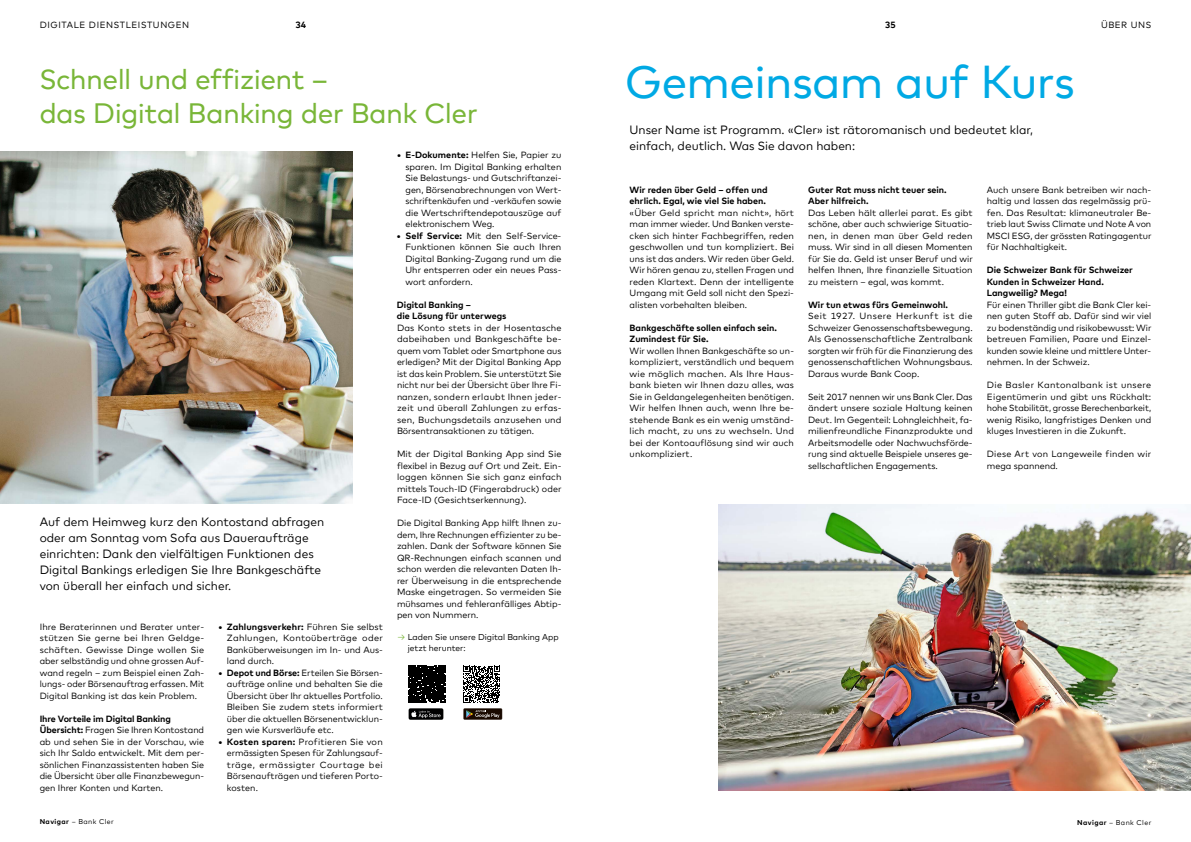
<style>
.page{position:relative;width:1191px;height:842px;background:#fff}
.page>*{position:absolute;margin:0;border:0;box-sizing:border-box;transform-origin:0 0}
.t1{font:46px "Cler Mark Headline";color:#00a9e4}
.t2{font:28px/34px "Cler Mark Headline";color:#79b638}
.t3{font:12px/16px "Cler Mark Text";color:#000}
.t4{font:9px/11.5px "Cler Mark Text";color:#000;text-align:justify}
.t5{font:700 9px/11.5px "Cler Mark Text";color:#000}
.t6{font:9px/11.5px "Cler Mark Text";letter-spacing:.025em;color:#000}
.t7{font:9px "Cler Mark Text";letter-spacing:.065em;color:#000}
.t8{font:8.5px/10.5px "Cler Mark Text";color:#000}
.t9{font:7px "Cler Mark Text";letter-spacing:.06em;color:#000}
.s1{font-weight:700}
.s2{color:#79b638}
</style>
<div class="page">
<img style="left:0;top:151px;width:352px;height:352px">
<img style="left:719px;top:504px;width:472px;height:287px">
<svg style="left:463px;top:666px;width:39px;height:54px"></svg>
<svg style="left:408px;top:666px;width:37px;height:54px;background:#2f2f2f"></svg>
<p class="t7" style="left:40px;top:18px;width:151px">DIGITALE DIENSTLEISTUNGEN</p>
<p class="t4" style="left:1101px;top:18px;width:52px">ÜBER UNS</p>
<p class="t5" style="left:295px;top:18px;width:12px">34</p>
<p class="t5" style="left:885px;top:18px;width:12px">35</p>
<h2 class="t2" style="left:40px;top:60px;width:439px">Schnell und effizient –<br>das Digital Banking der Bank Cler</h2>
<h3 class="t3" style="left:40px;top:513px;width:286px">Auf dem Heimweg kurz den Kontostand abfragen oder am Sonntag vom Sofa aus Daueraufträge einrichten: Dank den vielfältigen Funktionen des Digital Bankings erledigen Sie Ihre Bankgeschäfte von überall her einfach und sicher.</h3>
<p class="t4" style="left:40px;top:620px;width:166px">Ihre Beraterinnen und Berater unter&shy;stützen Sie gerne bei Ihren Geldge&shy;schäften. Gewisse Dinge wollen Sie aber selbständig und ohne grossen Auf&shy;wand regeln – zum Beispiel einen Zah&shy;lungs- oder Börsenauftrag erfassen. Mit Digital Banking ist das kein Problem.</p>
<p class="t4" style="left:40px;top:712px;width:166px;text-align:left"><span class="s1">Ihre Vorteile im Digital Banking Übersicht:</span> Fragen Sie Ihren Kontostand ab und sehen Sie in der Vorschau, wie sich Ihr Saldo entwickelt. Mit dem per&shy;sönlichen Finanzassistenten haben Sie die Übersicht über alle Finanzbewegun&shy;gen Ihrer Konten und Karten.</p>
<p class="t9" style="left:40px;top:817px;width:76px"><span class="s1">Navigar</span> – Bank Cler</p>
<p class="t4" style="left:227px;top:620px;width:158px;text-indent:-9px"><span class="s1">• Zahlungsverkehr:</span> Führen Sie selbst Zahlungen, Kontoüberträge oder Banküberweisungen im In- und Aus&shy;land durch.</p>
<p class="t4" style="left:227px;top:666px;width:157px;text-indent:-9px"><span class="s1">• Depot und Börse:</span> Erteilen Sie Börsen&shy;aufträge online und behalten Sie die Übersicht über Ihr aktuelles Portfolio.<br>Bleiben Sie zudem stets informiert über die aktuellen Börsenentwicklun&shy;gen wie Kursverläufe etc.</p>
<p class="t4" style="left:227px;top:735px;width:157px;text-indent:-9px"><span class="s1">• Kosten sparen:</span> Profitieren Sie von ermässigten Spesen für Zahlungsauf&shy;träge, ermässigter Courtage bei Börsenaufträgen und tieferen Porto&shy;kosten.</p>
<p class="t4" style="left:405px;top:149px;width:157px;text-indent:-9px"><span class="s1">• E-Dokumente:</span> Helfen Sie, Papier zu sparen. Im Digital Banking erhalten Sie Belastungs- und Gutschriftanzei&shy;gen, Börsenabrechnungen von Wert&shy;schriftenkäufen und -verkäufen sowie die Wertschriftendepotauszüge auf elektronischem Weg.</p>
<p class="t4" style="left:405px;top:229px;width:157px;text-indent:-9px"><span class="s1">• Self Service:</span> Mit den Self-Service-Funktionen können Sie auch Ihren Digital Banking-Zugang rund um die Uhr entsperren oder ein neues Pass&shy;wort anfordern.</p>
<p class="t5" style="left:397px;top:298px;width:111px">Digital Banking –<br>die Lösung für unterwegs</p>
<p class="t4" style="left:397px;top:321px;width:166px">Das Konto stets in der Hosentasche dabeihaben und Bankgeschäfte be&shy;quem vom Tablet oder Smartphone aus erledigen? Mit der Digital Banking App ist das kein Problem. Sie unterstützt Sie nicht nur bei der Übersicht über Ihre Fi&shy;nanzen, sondern erlaubt Ihnen jeder&shy;zeit und überall Zahlungen zu erfas&shy;sen, Buchungsdetails anzusehen und Börsentransaktionen zu tätigen.</p>
<p class="t4" style="left:397px;top:448px;width:166px">Mit der Digital Banking App sind Sie flexibel in Bezug auf Ort und Zeit. Ein&shy;loggen können Sie sich ganz einfach mittels Touch-ID (Fingerabdruck) oder Face-ID (Gesichtserkennung).</p>
<p class="t4" style="left:397px;top:517px;width:166px">Die Digital Banking App hilft Ihnen zu&shy;dem, Ihre Rechnungen effizienter zu be&shy;zahlen. Dank der Software können Sie QR-Rechnungen einfach scannen und schon werden die relevanten Daten Ih&shy;rer Überweisung in die entsprechende Maske eingetragen. So vermeiden Sie mühsames und fehleranfälliges Abtip&shy;pen von Nummern.</p>
<p class="t8" style="left:408px;top:631px;width:152px;text-indent:-11px"><span class="s2">→</span> Laden Sie unsere Digital Banking App jetzt herunter:</p>
<h1 class="t1" style="left:625px;top:48px;width:451px">Gemeinsam auf Kurs</h1>
<h3 class="t3" style="left:629px;top:121px;width:405px">Unser Name ist Programm. «Cler» ist rätoromanisch und bedeutet klar, einfach, deutlich. Was Sie davon haben:</h3>
<p class="t5" style="left:629px;top:183px;width:139px">Wir reden über Geld – offen und ehrlich. Egal, wie viel Sie haben.</p>
<p class="t4" style="left:629px;top:206px;width:166px">«Über Geld spricht man nicht», hört man immer wieder. Und Banken verste&shy;cken sich hinter Fachbegriffen, reden geschwollen und tun kompliziert. Bei uns ist das anders. Wir reden über Geld.<br>Wir hören genau zu, stellen Fragen und reden Klartext. Denn der intelligente Umgang mit Geld soll nicht den Spezi&shy;alisten vorbehalten bleiben.</p>
<p class="t5" style="left:629px;top:321px;width:149px">Bankgeschäfte sollen einfach sein.<br>Zumindest für Sie.</p>
<p class="t4" style="left:629px;top:344px;width:166px">Wir wollen Ihnen Bankgeschäfte so un&shy;kompliziert, verständlich und bequem wie möglich machen. Als Ihre Haus&shy;bank bieten wir Ihnen dazu alles, was Sie in Geldangelegenheiten benötigen.<br>Wir helfen Ihnen auch, wenn Ihre be&shy;stehende Bank es ein wenig umständ&shy;lich macht, zu uns zu wechseln. Und bei der Kontoauflösung sind wir auch unkompliziert.</p>
<p class="t5" style="left:808px;top:183px;width:140px">Guter Rat muss nicht teuer sein.<br>Aber hilfreich.</p>
<p class="t4" style="left:808px;top:206px;width:166px">Das Leben hält allerlei parat. Es gibt schöne, aber auch schwierige Situatio&shy;nen, in denen man über Geld reden muss. Wir sind in all diesen Momenten für Sie da. Geld ist unser Beruf und wir helfen Ihnen, Ihre finanzielle Situation zu meistern – egal, was kommt.</p>
<p class="t5" style="left:808px;top:298px;width:141px">Wir tun etwas fürs Gemeinwohl.</p>
<p class="t4" style="left:808px;top:310px;width:166px">Seit 1927. Unsere Herkunft ist die Schweizer Genossenschaftsbewegung.<br>Als Genossenschaftliche Zentralbank sorgten wir früh für die Finanzierung des genossenschaftlichen Wohnungsbaus.<br>Daraus wurde Bank Coop.</p>
<p class="t4" style="left:808px;top:390px;width:166px">Seit 2017 nennen wir uns Bank Cler. Das ändert unsere soziale Haltung keinen Deut. Im Gegenteil: Lohngleichheit, fa&shy;milienfreundliche Finanzprodukte und Arbeitsmodelle oder Nachwuchsförde&shy;rung sind aktuelle Beispiele unseres ge&shy;sellschaftlichen Engagements.</p>
<p class="t4" style="left:986px;top:183px;width:166px">Auch unsere Bank betreiben wir nach&shy;haltig und lassen das regelmässig prü&shy;fen. Das Resultat: klimaneutraler Be&shy;trieb laut Swiss Climate und Note A von MSCI ESG, der grössten Ratingagentur für Nachhaltigkeit.</p>
<p class="t5" style="left:986px;top:264px;width:148px">Die Schweizer Bank für Schweizer<br>Kunden in Schweizer Hand.<br>Langweilig? Mega!</p>
<p class="t4" style="left:986px;top:298px;width:166px">Für einen Thriller gibt die Bank Cler kei&shy;nen guten Stoff ab. Dafür sind wir viel zu bodenständig und risikobewusst: Wir betreuen Familien, Paare und Einzel&shy;kunden sowie kleine und mittlere Unter&shy;nehmen. In der Schweiz.</p>
<p class="t4" style="left:986px;top:379px;width:166px">Die Basler Kantonalbank ist unsere Eigentümerin und gibt uns Rückhalt: hohe Stabilität, grosse Berechenbarkeit, wenig Risiko, langfristiges Denken und kluges Investieren in die Zukunft.</p>
<p class="t6" style="left:986px;top:448px;width:166px">Diese Art von Langeweile finden wir mega spannend.</p>
<p class="t9" style="left:1077px;top:817px;width:76px"><span class="s1">Navigar</span> – Bank Cler</p>
</div>
